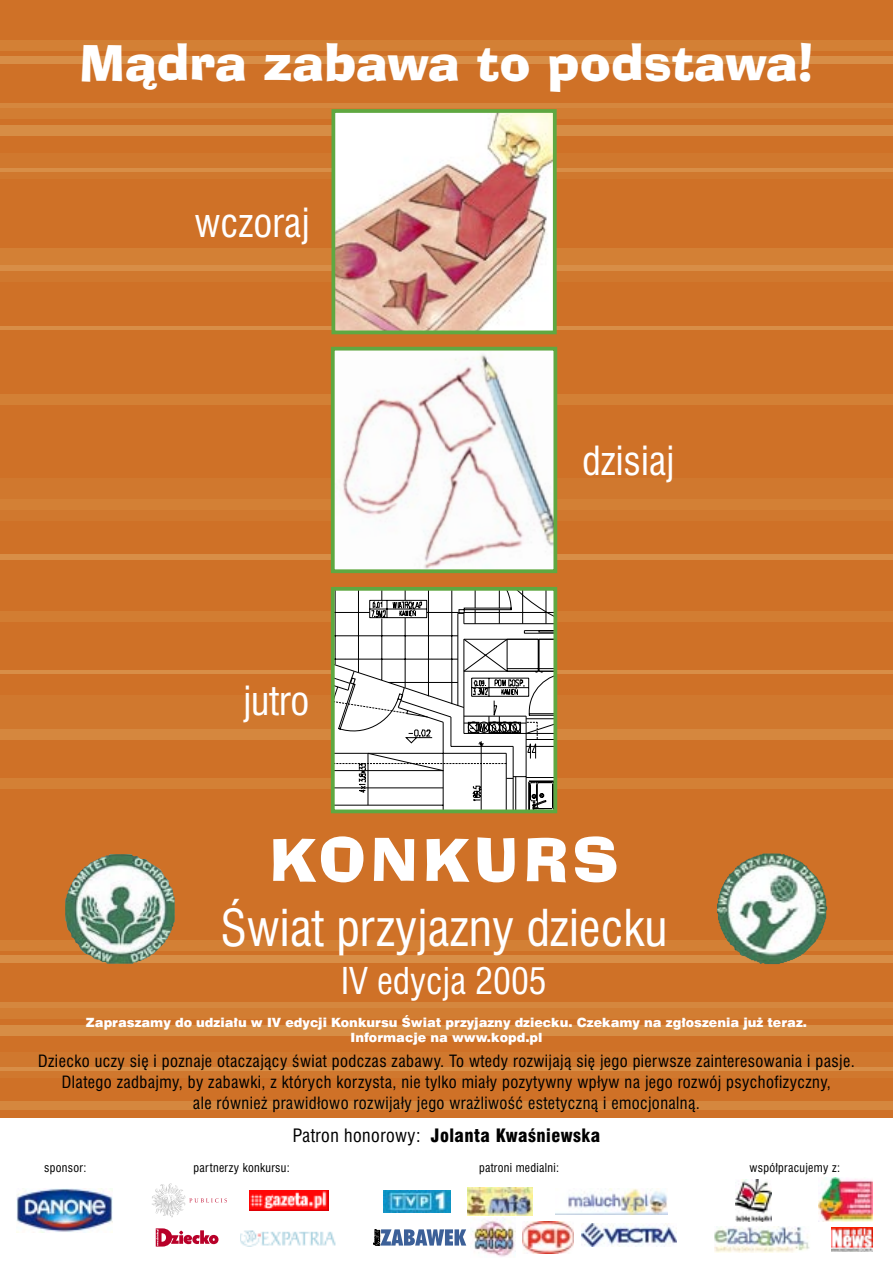
<style>
.page{position:relative;width:893px;height:1263px;background:#cf7127}
.page>*{position:absolute;margin:0;border:0;box-sizing:border-box;transform-origin:0 0}
.t1{font:58.5px "Ad Lib PL";letter-spacing:.08em;color:#fff}
.t2{font:49.5px "Ad Lib PL";color:#fff}
.t3{font:condensed 49.5px "Swiss 721 PL";color:#fff}
.t4{font:condensed 39.15px "Swiss 721 PL";color:#fff}
.t5{font:condensed 36px "Swiss 721 PL";color:#fff}
.t6{font:900 condensed 18px "Swiss 721 PL";letter-spacing:.025em;color:#000}
.t7{font:condensed 16.5px "Swiss 721 PL";letter-spacing:.025em;color:#000}
.t8{font:900 12.75px "Swiss 721 PL";color:#fff}
.t9{font:condensed 12px "Swiss 721 PL";letter-spacing:.025em;color:#000}
.s1{font-weight:400}
</style>
<div class="page">
<div style="left:0;top:1101px;width:893px;height:9px;background:#d5873e"></div>
<div style="left:0;top:153px;width:893px;height:26px;background:#d0782e"></div>
<div style="left:0;top:40px;width:893px;height:11px;background:#d38035"></div>
<div style="left:0;top:56px;width:893px;height:8px;background:#d88e47"></div>
<div style="left:0;top:103px;width:893px;height:11px;background:#d5873e"></div>
<div style="left:0;top:108px;width:893px;height:11px;background:#d27d32"></div>
<div style="left:0;top:125px;width:893px;height:11px;background:#d78d45"></div>
<div style="left:0;top:249px;width:893px;height:17px;background:#d38035"></div>
<div style="left:0;top:265px;width:893px;height:10px;background:#d88e47"></div>
<div style="left:0;top:271px;width:893px;height:11px;background:#d0782e"></div>
<hr style="left:0;top:168px;width:893px;height:4px;background:#d88e47">
<div style="left:0;top:778px;width:893px;height:11px;background:#d38035"></div>
<div style="left:0;top:729px;width:893px;height:11px;background:#d5873e"></div>
<div style="left:0;top:695px;width:893px;height:33px;background:#d0782e"></div>
<div style="left:0;top:554px;width:893px;height:5px;background:#d88e47"></div>
<div style="left:0;top:394px;width:893px;height:11px;background:#d38035"></div>
<div style="left:0;top:478px;width:893px;height:43px;background:#d0782e"></div>
<div style="left:0;top:500px;width:893px;height:10px;background:#d38035"></div>
<div style="left:0;top:1052px;width:893px;height:26px;background:#d0782e"></div>
<div style="left:0;top:940px;width:893px;height:10px;background:#d38035"></div>
<div style="left:0;top:956px;width:893px;height:7px;background:#d88e47"></div>
<div style="left:0;top:1002px;width:893px;height:11px;background:#d5873e"></div>
<div style="left:0;top:1008px;width:893px;height:10px;background:#d27d32"></div>
<div style="left:0;top:1025px;width:893px;height:10px;background:#d78d45"></div>
<hr style="left:0;top:1067px;width:893px;height:4px;background:#d88e47">
<div style="left:0;top:1118px;width:893px;height:145px;background:#fff"></div>
<hr style="left:0;top:671px;width:893px;height:3px;background:#d88e47">
<div style="left:0;top:611px;width:893px;height:11px;background:#d27d32"></div>
<hr style="left:0;top:326px;width:893px;height:3px;background:#d88e47">
<svg style="left:336px;top:592px;width:216px;height:216px"></svg>
<div style="left:331px;top:587px;width:226px;height:226px;border:4px solid #5fa841"></div>
<img style="left:336px;top:352px;width:216px;height:216px">
<div style="left:331px;top:347px;width:226px;height:226px;border:4px solid #5fa841"></div>
<img style="left:336px;top:114px;width:216px;height:215px">
<div style="left:331px;top:109px;width:226px;height:225px;border:4px solid #5fa841"></div>
<img style="left:581px;top:1224px;width:95px;height:22px">
<img style="left:240px;top:1230px;width:96px;height:16px">
<img style="left:832px;top:1227px;width:40px;height:25px">
<img style="left:384px;top:1191px;width:67px;height:22px">
<svg style="left:373px;top:1229px;width:93px;height:16px"></svg>
<svg style="left:152px;top:1183px;width:75px;height:35px"></svg>
<svg style="left:156px;top:1228px;width:62px;height:18px"></svg>
<img style="left:249px;top:1190px;width:79px;height:21px">
<img style="left:472px;top:1218px;width:44px;height:39px">
<img style="left:468px;top:1187px;width:64px;height:29px">
<img style="left:556px;top:1189px;width:111px;height:25px">
<img style="left:714px;top:1226px;width:96px;height:27px">
<img style="left:65px;top:854px;width:110px;height:110px">
<img style="left:717px;top:853px;width:73px;height:111px">
<img style="left:819px;top:1178px;width:54px;height:43px">
<img style="left:735px;top:1179px;width:37px;height:42px">
<img style="left:523px;top:1222px;width:51px;height:31px">
<img style="left:17px;top:1188px;width:96px;height:45px">
<p class="t2" style="left:80px;top:31px;width:735px">Màdra zabawa to podstawa!</p>
<p class="t4" style="left:194px;top:199px;width:117px">wczoraj</p>
<p class="t4" style="left:243px;top:677px;width:68px">jutro</p>
<p class="t4" style="left:582px;top:437px;width:94px">dzisiaj</p>
<p class="t1" style="left:270px;top:823px;width:351px">KONKURS</p>
<p class="t3" style="left:220px;top:899px;width:449px">Âwiat przyjazny dziecku</p>
<p class="t5" style="left:341px;top:960px;width:207px">IV edycja 2005</p>
<p class="t8" style="left:86px;top:1015px;width:723px">Zapraszamy do udzia∏u w IV edycji Konkursu Âwiat przyjazny dziecku. Czekamy na zg∏oszenia ju˝ teraz.</p>
<p class="t8" style="left:350px;top:1030px;width:193px">Informacje na www.kopd.pl</p>
<p class="t7" style="left:38px;top:1051px;width:818px">Dziecko uczy si´ i poznaje otaczajàcy Êwiat podczas zabawy. To wtedy rozwijajà si´ jego pierwsze zainteresowania i pasje.</p>
<p class="t7" style="left:62px;top:1072px;width:771px">Dlatego zadbajmy, by zabawki, z których korzysta, nie tylko miały pozytywny wpływ na jego rozwój psychofizyczny,</p>
<p class="t7" style="left:193px;top:1093px;width:508px">ale równie˝ prawidłowo rozwijały jego wra˝liwoÊç estetycznà i emocjonalnà.</p>
<p class="t9" style="left:44px;top:1160px;width:44px">sponsor:</p>
<p class="t6" style="left:293px;top:1125px;width:309px"><span class="s1">Patron honorowy:</span> Jolanta KwaÊniewska</p>
<p class="t9" style="left:193px;top:1160px;width:98px">partnerzy konkursu:</p>
<p class="t9" style="left:479px;top:1160px;width:82px">patroni medialni:</p>
<p class="t9" style="left:749px;top:1160px;width:92px">wspó∏pracujemy z:</p>
</div>
